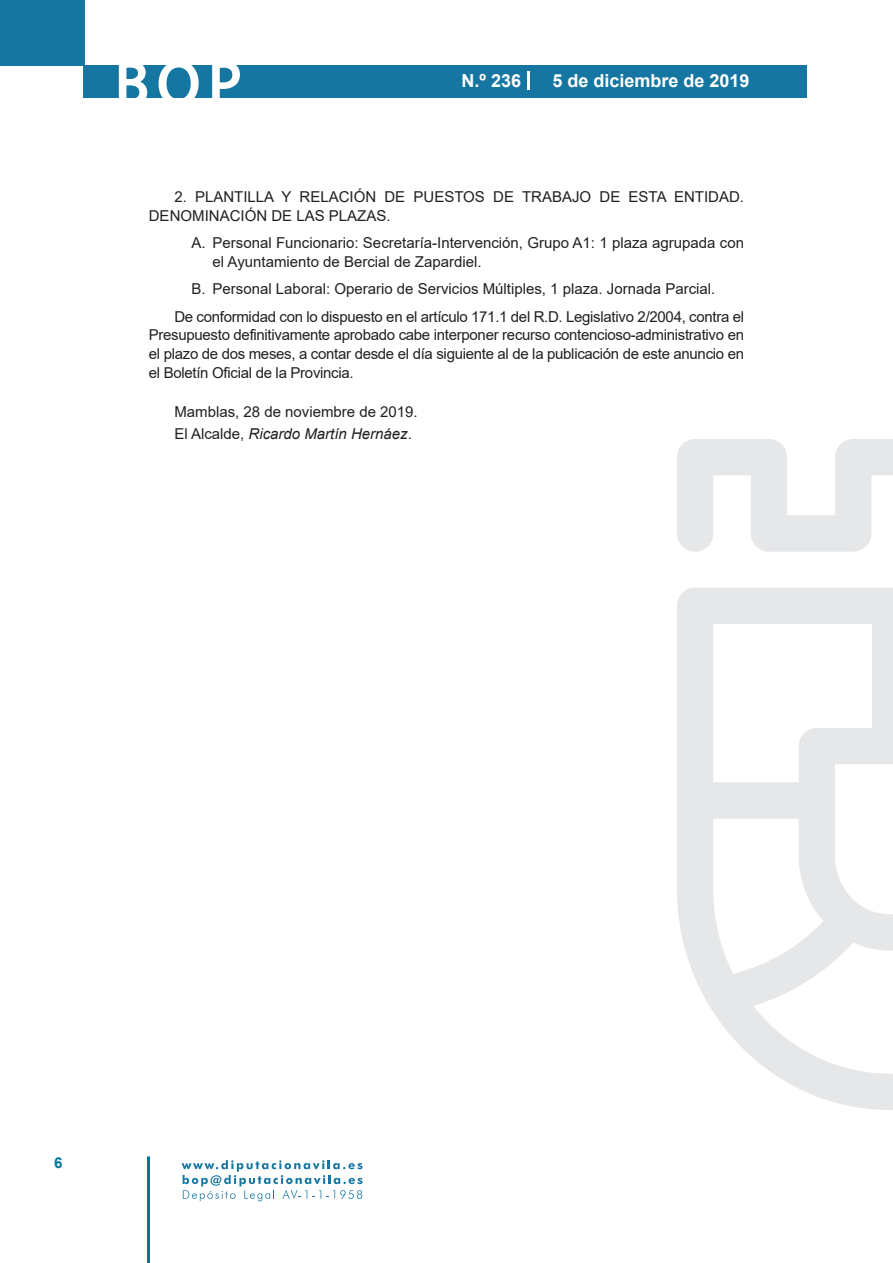
<style>
.page{position:relative;width:893px;height:1263px;background:#fff}
.page>*{position:absolute;margin:0;border:0;box-sizing:border-box;transform-origin:0 0}
.t1{font:500 61.5px "Avant Garde";color:#fff}
.t2{font:700 18px "Arial";color:#fff}
.texto_normal{font:15px/18.8px "Arial";color:#231f20}
.firma{font:italic 15px "Arial";color:#231f20}
.fecha{font:15px "Arial";color:#231f20}
.t3{font:700 15px "Arial";color:#04739f}
.s1{font-style:normal}
</style>
<div class="page">
<div style="left:0;top:0;width:85px;height:65px;background:#1676a2"></div>
<div style="left:84px;top:65px;width:723px;height:33px;background:#1676a2"></div>
<svg style="left:118px;top:65px;width:30px;height:33px"></svg>
<svg style="left:158px;top:65px;width:41px;height:33px"></svg>
<svg style="left:212px;top:65px;width:28px;height:33px"></svg>
<svg style="left:182px;top:1160px;width:181px;height:41px"></svg>
<hr style="left:147px;top:1156px;width:3px;height:107px;background:#04739f">
<svg style="left:528px;top:71px;width:2px;height:19px"></svg>
<svg style="left:677px;top:439px;width:216px;height:671px"></svg>
<h1 class="t1" style="left:115px;top:46px;width:128px">BOP</h1>
<p class="t2" style="left:462px;top:68px;width:61px">N.º 236</p>
<p class="t2" style="left:552px;top:68px;width:199px">5 de diciembre de 2019</p>
<p class="texto_normal" style="left:149px;top:188px;width:597px;text-indent:26px">2. PLANTILLA Y RELACIÓN DE PUESTOS DE TRABAJO DE ESTA ENTIDAD.<br>DENOMINACIÓN DE LAS PLAZAS.</p>
<p class="texto_normal" style="left:213px;top:234px;width:533px;text-indent:-21px">A. Personal Funcionario: Secretaría-Intervención, Grupo A1: 1 plaza agrupada con el Ayuntamiento de Bercial de Zapardiel.</p>
<p class="texto_normal" style="left:191px;top:280px;width:525px">B. Personal Laboral: Operario de Servicios Múltiples, 1 plaza. Jornada Parcial.</p>
<p class="texto_normal" style="left:149px;top:307px;width:597px;text-align:justify;text-indent:26px">De conformidad con lo dispuesto en el artículo 171.1 del R.D. Legislativo 2/2004, contra el Presupuesto definitivamente aprobado cabe interponer recurso contencioso-administrativo en el plazo de dos meses, a contar desde el día siguiente al de la publicación de este anuncio en el Boletín Oficial de la Provincia.</p>
<p class="fecha" style="left:174px;top:401px;width:245px">Mamblas, 28 de noviembre de 2019.</p>
<p class="firma" style="left:174px;top:424px;width:239px"><span class="s1">El Alcalde,</span> Ricardo Martín Hernáez<span class="s1">.</span></p>
<p class="t3" style="left:54px;top:1152px;width:10px">6</p>
</div>
